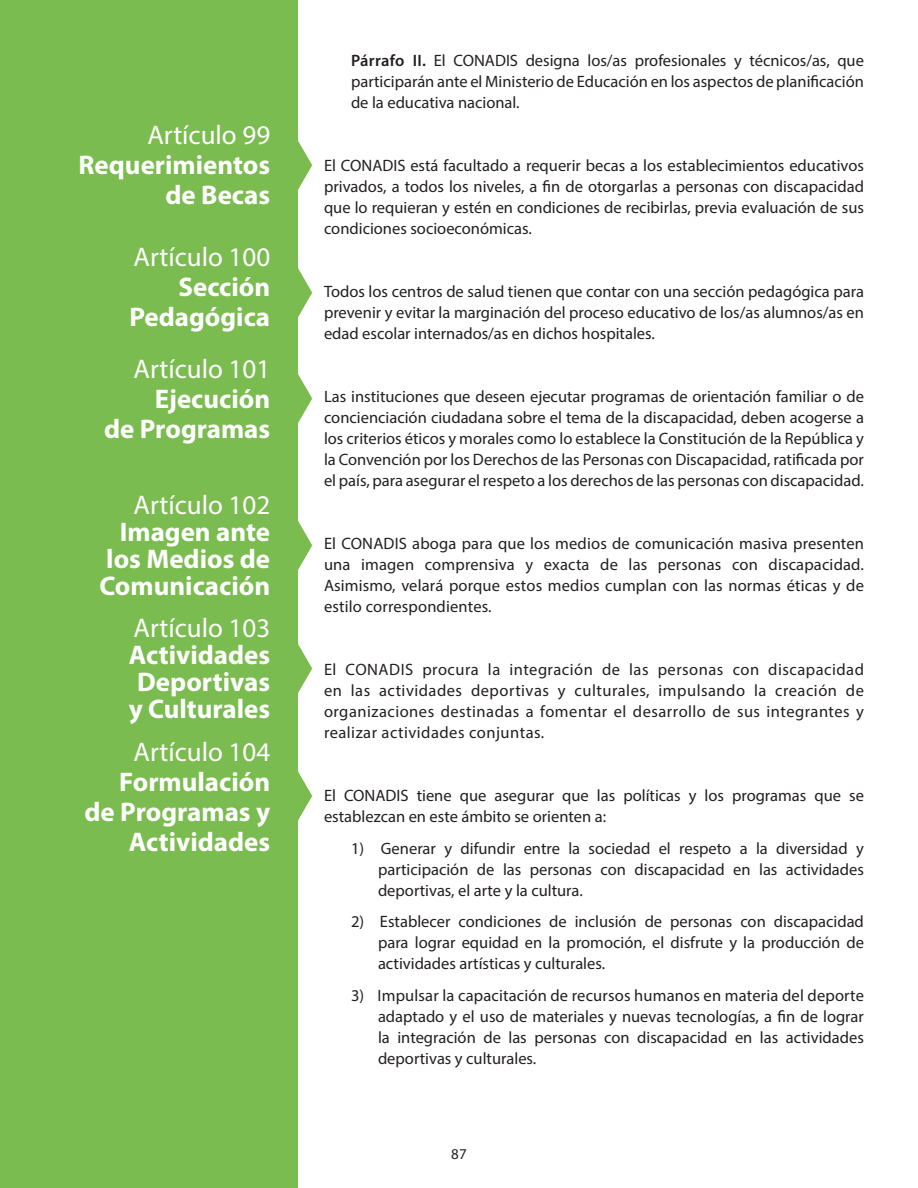
<style>
.page{position:relative;width:918px;height:1188px;background:#fff}
.page>*{position:absolute;margin:0;border:0;box-sizing:border-box;transform-origin:0 0}
.t1{font:700 27px/30px "Myriad Pro";color:#fff;text-align:right}
.t2{font:27px "Myriad Pro";color:#fff}
.t3{font:16.5px/21px "Myriad Pro";color:#231f20;text-align:justify}
.t4{font:15px "Myriad Pro";color:#231f20}
.s1{font-weight:600}
</style>
<div class="page">
<div style="left:0;top:0;width:297px;height:1188px;background:#7bbc50"></div>
<svg style="left:297px;top:139px;width:15px;height:52px"></svg>
<svg style="left:297px;top:267px;width:15px;height:52px"></svg>
<svg style="left:297px;top:372px;width:15px;height:53px"></svg>
<svg style="left:297px;top:519px;width:15px;height:53px"></svg>
<svg style="left:297px;top:642px;width:15px;height:53px"></svg>
<svg style="left:297px;top:770px;width:15px;height:52px"></svg>
<p class="t2" style="left:147px;top:119px;width:124px">Artículo 99</p>
<p class="t1" style="left:79px;top:149px;width:193px">Requerimientos</p>
<p class="t1" style="left:165px;top:179px;width:106px">de Becas</p>
<p class="t2" style="left:134px;top:241px;width:138px">Artículo 100</p>
<p class="t1" style="left:129px;top:272px;width:142px">Sección<br>Pedagógica</p>
<p class="t2" style="left:134px;top:352px;width:138px">Artículo 101</p>
<p class="t1" style="left:155px;top:383px;width:117px">Ejecución</p>
<p class="t1" style="left:104px;top:413px;width:168px">de Programas</p>
<p class="t2" style="left:134px;top:488px;width:138px">Artículo 102</p>
<p class="t1" style="left:99px;top:517px;width:172px;line-height:27px;text-align:justify;text-indent:20px">Imagen ante los Medios de Comunicación</p>
<p class="t2" style="left:134px;top:611px;width:138px">Artículo 103</p>
<p class="t1" style="left:129px;top:640px;width:143px;line-height:27px;text-align:center">Actividades<br>Deportivas</p>
<p class="t1" style="left:129px;top:693px;width:143px">y Culturales</p>
<p class="t2" style="left:134px;top:735px;width:138px">Artículo 104</p>
<p class="t1" style="left:84px;top:766px;width:187px">Formulación de Programas y<br>Actividades</p>
<p class="t3" style="left:351px;top:50px;width:515px"><span class="s1">Párrafo II.</span> El CONADIS designa los/as profesionales y técnicos/as, que participarán ante el Ministerio de Educación en los aspectos de planificación de la educativa nacional.</p>
<p class="t3" style="left:324px;top:155px;width:542px">El CONADIS está facultado a requerir becas a los establecimientos educativos privados, a todos los niveles, a fin de otorgarlas a personas con discapacidad que lo requieran y estén en condiciones de recibirlas, previa evaluación de sus condiciones socioeconómicas.</p>
<p class="t3" style="left:324px;top:281px;width:542px">Todos los centros de salud tienen que contar con una sección pedagógica para prevenir y evitar la marginación del proceso educativo de los/as alumnos/as en edad escolar internados/as en dichos hospitales.</p>
<p class="t3" style="left:324px;top:386px;width:542px">Las instituciones que deseen ejecutar programas de orientación familiar o de concienciación ciudadana sobre el tema de la discapacidad, deben acogerse a los criterios éticos y morales como lo establece la Constitución de la República y la Convención por los Derechos de las Personas con Discapacidad, ratificada por el país, para asegurar el respeto a los derechos de las personas con discapacidad.</p>
<p class="t3" style="left:324px;top:533px;width:542px">El CONADIS aboga para que los medios de comunicación masiva presenten una imagen comprensiva y exacta de las personas con discapacidad.<br>Asimismo, velará porque estos medios cumplan con las normas éticas y de estilo correspondientes.</p>
<p class="t3" style="left:324px;top:659px;width:542px">El CONADIS procura la integración de las personas con discapacidad en las actividades deportivas y culturales, impulsando la creación de organizaciones destinadas a fomentar el desarrollo de sus integrantes y realizar actividades conjuntas.</p>
<p class="t3" style="left:324px;top:785px;width:542px">El CONADIS tiene que asegurar que las políticas y los programas que se establezcan en este ámbito se orienten a:</p>
<p class="t3" style="left:378px;top:838px;width:488px;text-indent:-27px">1) Generar y difundir entre la sociedad el respeto a la diversidad y participación de las personas con discapacidad en las actividades deportivas, el arte y la cultura.</p>
<p class="t3" style="left:378px;top:911px;width:487px;text-indent:-27px">2) Establecer condiciones de inclusión de personas con discapacidad para lograr equidad en la promoción, el disfrute y la producción de actividades artísticas y culturales.</p>
<p class="t3" style="left:378px;top:985px;width:488px;text-indent:-27px">3) Impulsar la capacitación de recursos humanos en materia del deporte adaptado y el uso de materiales y nuevas tecnologías, a fin de lograr la integración de las personas con discapacidad en las actividades deportivas y culturales.</p>
<p class="t4" style="left:451px;top:1144px;width:17px">87</p>
</div>
